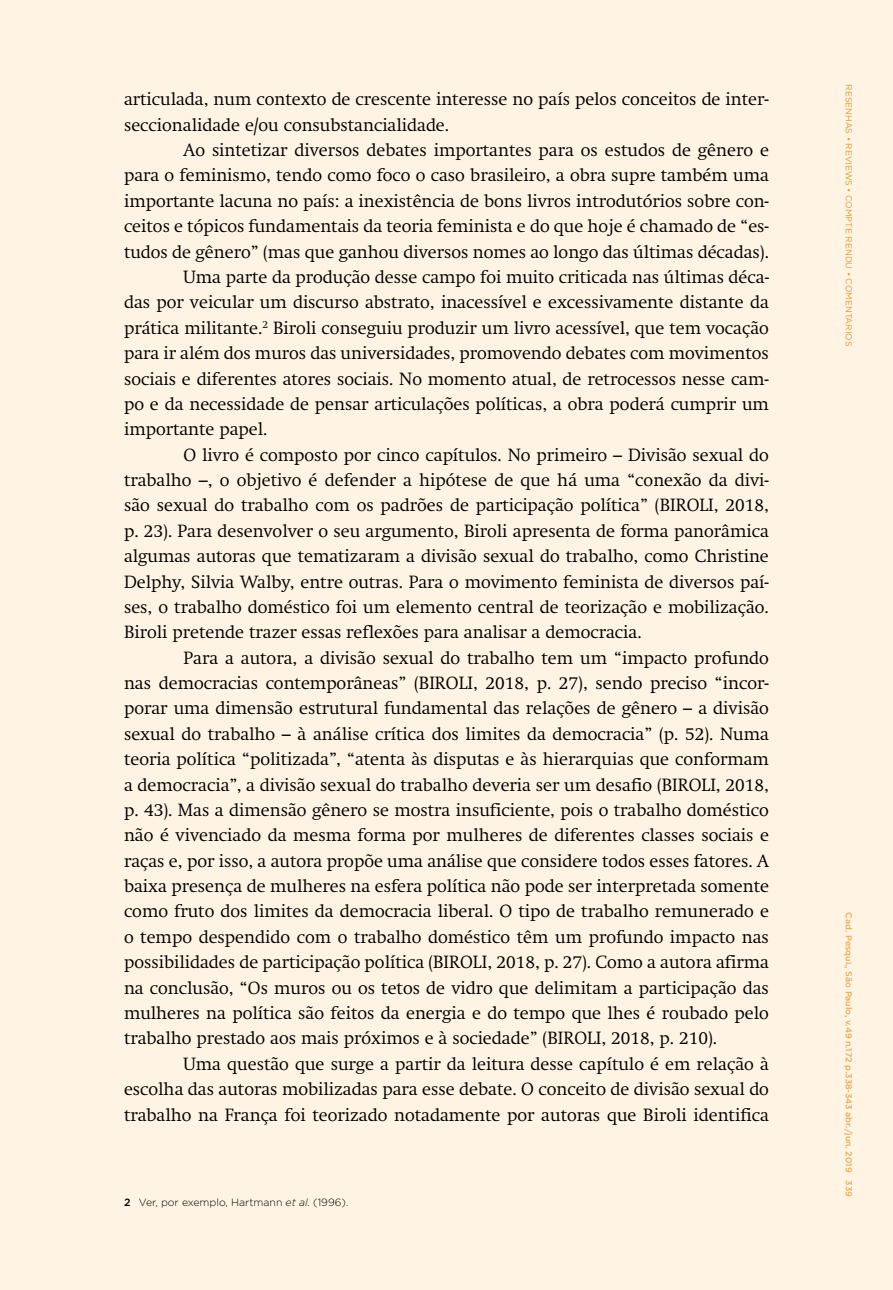
<style>
.page{position:relative;width:893px;height:1290px;background:#fff3e3}
.page>*{position:absolute;margin:0;border:0;box-sizing:border-box;transform-origin:0 0}
.t1{font:300 17.5px/25.4px "Swift";color:#000}
.t2{font:300 10.5px "Gotham HTF";color:#000}
.t3{font:500 8.75px "Gotham HTF";color:#e7b465}
.t4{font:8.75px "Gotham HTF";color:#e1a13e}
.s1{font-weight:500}
.s2{font-style:italic}
</style>
<div class="page">
<p class="t1" style="left:124px;top:87px;width:646px">articulada, num contexto de crescente interesse no país pelos conceitos de inter&shy;seccionalidade e/ou consubstancialidade.</p>
<p class="t1" style="left:184px;top:137px;width:587px">Ao sintetizar diversos debates importantes para os estudos de gênero e</p>
<p class="t1" style="left:124px;top:163px;width:646px">para o feminismo, tendo como foco o caso brasileiro, a obra supre também uma</p>
<p class="t1" style="left:124px;top:188px;width:646px">importante lacuna no país: a inexistência de bons livros introdutórios sobre con-</p>
<p class="t1" style="left:124px;top:214px;width:646px">ceitos e tópicos fundamentais da teoria feminista e do que hoje é chamado de “es-</p>
<p class="t1" style="left:124px;top:239px;width:646px">tudos de gênero” (mas que ganhou diversos nomes ao longo das últimas décadas).</p>
<p class="t1" style="left:184px;top:264px;width:587px">Uma parte da produção desse campo foi muito criticada nas últimas déca-</p>
<p class="t1" style="left:124px;top:290px;width:646px">das por veicular um discurso abstrato, inacessível e excessivamente distante da</p>
<p class="t1" style="left:124px;top:315px;width:646px">prática militante.<sup>2</sup> Biroli conseguiu produzir um livro acessível, que tem vocação</p>
<p class="t1" style="left:124px;top:340px;width:646px">para ir além dos muros das universidades, promovendo debates com movimentos</p>
<p class="t1" style="left:124px;top:366px;width:646px">sociais e diferentes atores sociais. No momento atual, de retrocessos nesse cam-</p>
<p class="t1" style="left:124px;top:391px;width:646px">po e da necessidade de pensar articulações políticas, a obra poderá cumprir um</p>
<p class="t1" style="left:124px;top:417px;width:145px">importante papel.</p>
<p class="t1" style="left:184px;top:442px;width:587px">O livro é composto por cinco capítulos. No primeiro – Divisão sexual do</p>
<p class="t1" style="left:124px;top:467px;width:646px">trabalho –, o objetivo é defender a hipótese de que há uma “conexão da divi-</p>
<p class="t1" style="left:124px;top:493px;width:646px">são sexual do trabalho com os padrões de participação política” (BIROLI, 2018,</p>
<p class="t1" style="left:124px;top:518px;width:646px">p. 23). Para desenvolver o seu argumento, Biroli apresenta de forma panorâmica</p>
<p class="t1" style="left:124px;top:543px;width:646px">algumas autoras que tematizaram a divisão sexual do trabalho, como Christine</p>
<p class="t1" style="left:124px;top:569px;width:646px">Delphy, Silvia Walby, entre outras. Para o movimento feminista de diversos paí-</p>
<p class="t1" style="left:124px;top:594px;width:646px">ses, o trabalho doméstico foi um elemento central de teorização e mobilização.</p>
<p class="t1" style="left:124px;top:620px;width:519px">Biroli pretende trazer essas reflexões para analisar a democracia.</p>
<p class="t1" style="left:184px;top:645px;width:587px">Para a autora, a divisão sexual do trabalho tem um “impacto profundo</p>
<p class="t1" style="left:124px;top:670px;width:646px">nas democracias contemporâneas” (BIROLI, 2018, p. 27), sendo preciso “incor-</p>
<p class="t1" style="left:124px;top:696px;width:646px">porar uma dimensão estrutural fundamental das relações de gênero – a divisão</p>
<p class="t1" style="left:124px;top:721px;width:646px">sexual do trabalho – à análise crítica dos limites da democracia” (p. 52). Numa</p>
<p class="t1" style="left:124px;top:746px;width:646px">teoria política “politizada”, “atenta às disputas e às hierarquias que conformam</p>
<p class="t1" style="left:124px;top:772px;width:646px">a democracia”, a divisão sexual do trabalho deveria ser um desafio (BIROLI, 2018,</p>
<p class="t1" style="left:124px;top:797px;width:646px">p. 43). Mas a dimensão gênero se mostra insuficiente, pois o trabalho doméstico</p>
<p class="t1" style="left:124px;top:823px;width:646px">não é vivenciado da mesma forma por mulheres de diferentes classes sociais e</p>
<p class="t1" style="left:124px;top:848px;width:646px">raças e, por isso, a autora propõe uma análise que considere todos esses fatores. A</p>
<p class="t1" style="left:124px;top:873px;width:646px">baixa presença de mulheres na esfera política não pode ser interpretada somente</p>
<p class="t1" style="left:124px;top:899px;width:646px">como fruto dos limites da democracia liberal. O tipo de trabalho remunerado e</p>
<p class="t1" style="left:124px;top:924px;width:646px">o tempo despendido com o trabalho doméstico têm um profundo impacto nas</p>
<p class="t1" style="left:124px;top:949px;width:646px">possibilidades de participação política (BIROLI, 2018, p. 27). Como a autora afirma</p>
<p class="t1" style="left:124px;top:975px;width:646px">na conclusão, “Os muros ou os tetos de vidro que delimitam a participação das</p>
<p class="t1" style="left:124px;top:1000px;width:646px">mulheres na política são feitos da energia e do tempo que lhes é roubado pelo</p>
<p class="t1" style="left:124px;top:1026px;width:595px">trabalho prestado aos mais próximos e à sociedade” (BIROLI, 2018, p. 210).</p>
<p class="t1" style="left:184px;top:1051px;width:587px">Uma questão que surge a partir da leitura desse capítulo é em relação à</p>
<p class="t1" style="left:124px;top:1076px;width:646px">escolha das autoras mobilizadas para esse debate. O conceito de divisão sexual do</p>
<p class="t1" style="left:124px;top:1102px;width:646px">trabalho na França foi teorizado notadamente por autoras que Biroli identifica</p>
<p class="t2" style="left:124px;top:1196px;width:226px"><span class="s1">2</span> Ver, por exemplo, Hartmann <span class="s2">et al.</span> (1996).</p>
<p class="t4" style="left:854px;top:84px;width:263px;rotate:90deg">RESENHAS • REVIEWS • COMPTE RENDU • COMENTARIOS</p>
<p class="t3" style="left:854px;top:912px;width:286px;rotate:90deg">Cad. Pesqui., São Paulo, v.49 n.172 p.338-343 abr./jun. 2019 339</p>
</div>
